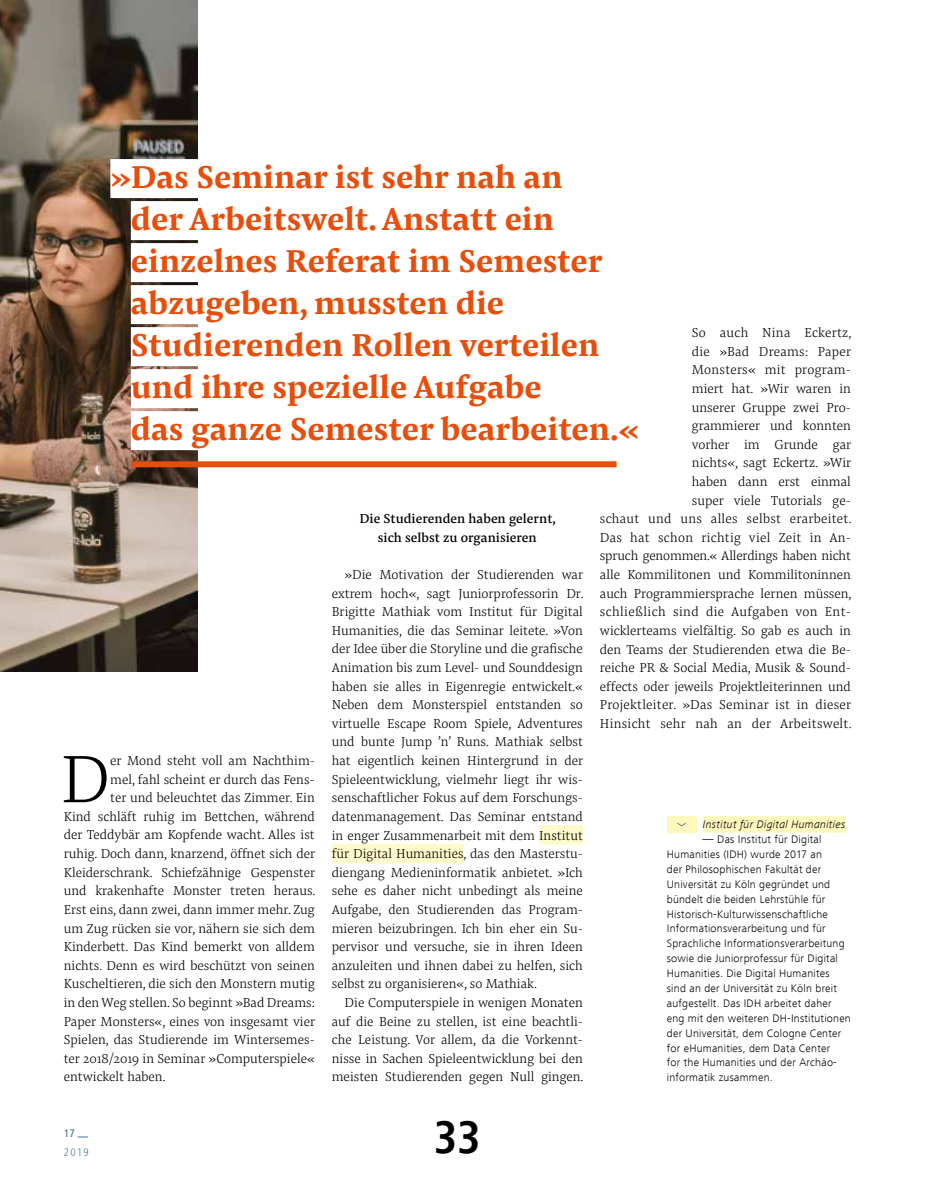
<style>
.page{position:relative;width:936px;height:1191px;background:#fff}
.page>*{position:absolute;margin:0;border:0;box-sizing:border-box;transform-origin:0 0}
.t1{font:300 69.9px "Pensum Pro";color:#000}
.t2{font:700 condensed 48px "Frutiger Next LT";color:#000}
.t3{font:700 33px/42px "Pensum Pro";color:#e94d0a}
.t4{font:300 13.5px/18.6px "Pensum Pro";color:#000;text-align:justify}
.t5{font:13.5px/18.6px "Pensum Pro";color:#000;text-align:center}
.t6{font:300 condensed 11.4px "Frutiger Next LT";color:#467593}
.t7{font:500 condensed 11.4px "Frutiger Next LT";color:#467593}
.t8{font:300 11.25px/14.9px "Frutiger Next LT";letter-spacing:.02em;color:#000}
.t9{font:italic 300 11.25px "Frutiger Next LT";letter-spacing:.02em;color:#000}
</style>
<div class="page">
<img style="left:0;top:0;width:198px;height:672px">
<div style="left:539px;top:825px;width:44px;height:19px;background:#fffacb"></div>
<div style="left:332px;top:843px;width:131px;height:20px;background:#fffacb"></div>
<div style="left:110px;top:159px;width:460px;height:39px;background:#fff"></div>
<div style="left:131px;top:201px;width:430px;height:39px;background:#fff"></div>
<div style="left:131px;top:243px;width:478px;height:39px;background:#fff"></div>
<div style="left:131px;top:285px;width:381px;height:39px;background:#fff"></div>
<div style="left:131px;top:327px;width:476px;height:39px;background:#fff"></div>
<div style="left:131px;top:369px;width:418px;height:39px;background:#fff"></div>
<div style="left:131px;top:411px;width:508px;height:39px;background:#fff"></div>
<div style="left:131px;top:461px;width:485px;height:6px;background:#e94d0a"></div>
<div style="left:702px;top:816px;width:143px;height:16px;background:#fff8bd"></div>
<div style="left:666px;top:816px;width:30px;height:16px;background:#fff8bd"></div>
<svg style="left:677px;top:822px;width:9px;height:5px"></svg>
<h3 class="t3" style="left:131px;top:155px;width:510px;text-indent:-20px">»Das Seminar ist sehr nah an<br>der Arbeitswelt. Anstatt ein einzelnes Referat im Semester abzugeben, mussten die<br>Studierenden Rollen verteilen und ihre spezielle Aufgabe<br>das ganze Semester bearbeiten.«</h3>
<p class="t4" style="left:600px;top:323px;width:253px;text-align:right">So auch Nina Eckertz,<br>die »Bad Dreams: Paper<br>Monsters« mit program-<br>miert hat. »Wir waren in<br>unserer Gruppe zwei Pro-<br>grammierer und konnten<br>vorher im Grunde gar<br>nichts«, sagt Eckertz. »Wir<br>haben dann erst einmal<br>super viele Tutorials ge-<br>schaut und uns alles selbst erarbeitet.<br>Das hat schon richtig viel Zeit in An-- spruch genommen.« Allerdings haben nicht alle Kommilitonen und Kommilitoninnen auch Programmiersprache lernen müssen, schließlich sind die Aufgaben von Ent&shy;wicklerteams vielfältig. So gab es auch in den Teams der Studierenden etwa die Be&shy;reiche PR &amp; Social Media, Musik &amp; Sound&shy;effects oder jeweils Projektleiterinnen und<br>Projektleiter. »Das Seminar ist in dieser<br>Hinsicht sehr nah an der Arbeitswelt.</p>
<p class="t5" style="left:359px;top:509px;width:198px">Die Studierenden haben gelernt, sich selbst zu organisieren</p>
<p class="t4" style="left:332px;top:565px;width:253px;text-indent:13px">»Die Motivation der Studierenden war extrem hoch«, sagt Juniorprofessorin Dr.<br>Brigitte Mathiak vom Institut für Digital Humanities, die das Seminar leitete. »Von der Idee über die Storyline und die grafische Animation bis zum Level- und Sounddesign haben sie alles in Eigenregie entwickelt.« Neben dem Monsterspiel entstanden so virtuelle Escape Room Spiele, Adventures und bunte Jump ’n’ Runs. Mathiak selbst hat eigentlich keinen Hintergrund in der Spieleentwicklung, vielmehr liegt ihr wis&shy;senschaftlicher Fokus auf dem Forschungs&shy;datenmanagement. Das Seminar entstand in enger Zusammenarbeit mit dem Institut für Digital Humanities, das den Masterstu&shy;diengang Medieninformatik anbietet. »Ich sehe es daher nicht unbedingt als meine Aufgabe, den Studierenden das Program&shy;mieren beizubringen. Ich bin eher ein Su&shy;pervisor und versuche, sie in ihren Ideen anzuleiten und ihnen dabei zu helfen, sich selbst zu organisieren«, so Mathiak.</p>
<p class="t4" style="left:332px;top:993px;width:253px;text-indent:13px">Die Computerspiele in wenigen Monaten auf die Beine zu stellen, ist eine beachtli&shy;che Leistung. Vor allem, da die Vorkennt&shy;nisse in Sachen Spieleentwicklung bei den meisten Studierenden gegen Null gingen.</p>
<h1 class="t1" style="left:60px;top:730px;width:51px">D</h1>
<p class="t4" style="left:110px;top:751px;width:206px">er Mond steht voll am Nachthim-</p>
<p class="t4" style="left:110px;top:769px;width:206px">mel, fahl scheint er durch das Fens-</p>
<p class="t4" style="left:110px;top:788px;width:206px">ter und beleuchtet das Zimmer. Ein</p>
<p class="t4" style="left:64px;top:807px;width:252px">Kind schläft ruhig im Bettchen, während</p>
<p class="t4" style="left:64px;top:825px;width:252px">der Teddybär am Kopfende wacht. Alles ist</p>
<p class="t4" style="left:64px;top:844px;width:253px">ruhig. Doch dann, knarzend, öffnet sich der</p>
<p class="t4" style="left:64px;top:862px;width:253px">Kleiderschrank. Schiefzähnige Gespenster</p>
<p class="t4" style="left:64px;top:881px;width:253px">und krakenhafte Monster treten heraus.</p>
<p class="t4" style="left:64px;top:900px;width:252px">Erst eins, dann zwei, dann immer mehr. Zug</p>
<p class="t4" style="left:64px;top:918px;width:252px">um Zug rücken sie vor, nähern sie sich dem</p>
<p class="t4" style="left:64px;top:937px;width:252px">Kinderbett. Das Kind bemerkt von alldem</p>
<p class="t4" style="left:64px;top:955px;width:252px">nichts. Denn es wird beschützt von seinen</p>
<p class="t4" style="left:64px;top:974px;width:252px">Kuscheltieren, die sich den Monstern mutig</p>
<p class="t4" style="left:64px;top:993px;width:252px">in den Weg stellen. So beginnt »Bad Dreams:</p>
<p class="t4" style="left:64px;top:1011px;width:253px">Paper Monsters«, eines von insgesamt vier</p>
<p class="t4" style="left:64px;top:1030px;width:252px">Spielen, das Studierende im Wintersemes-</p>
<p class="t4" style="left:64px;top:1048px;width:252px">ter 2018/2019 in Seminar »Computerspiele«</p>
<p class="t4" style="left:64px;top:1067px;width:103px">entwickelt haben.</p>
<p class="t9" style="left:702px;top:818px;width:144px">Institut für Digital Humanities</p>
<p class="t8" style="left:666px;top:832px;width:185px;text-indent:36px">— Das Institut für Digital Humanities (IDH) wurde 2017 an<br>der Philosophischen Fakultät der Universität zu Köln gegründet und bündelt die beiden Lehrstühle für Historisch-Kulturwissenschaftliche Informationsverarbeitung und für Sprachliche Informationsverarbeitung sowie die Juniorprofessur für Digital Humanities. Die Digital Humanites sind an der Universität zu Köln breit aufgestellt. Das IDH arbeitet daher eng mit den weiteren DH-Institutionen der Universität, dem Cologne Center for eHumanities, dem Data Center<br>for the Humanities und der Archäo&shy;informatik zusammen.</p>
<p class="t7" style="left:64px;top:1127px;width:12px">17</p>
<p class="t6" style="left:64px;top:1145px;width:26px">2019</p>
<h2 class="t2" style="left:434px;top:1110px;width:48px">33</h2>
</div>
